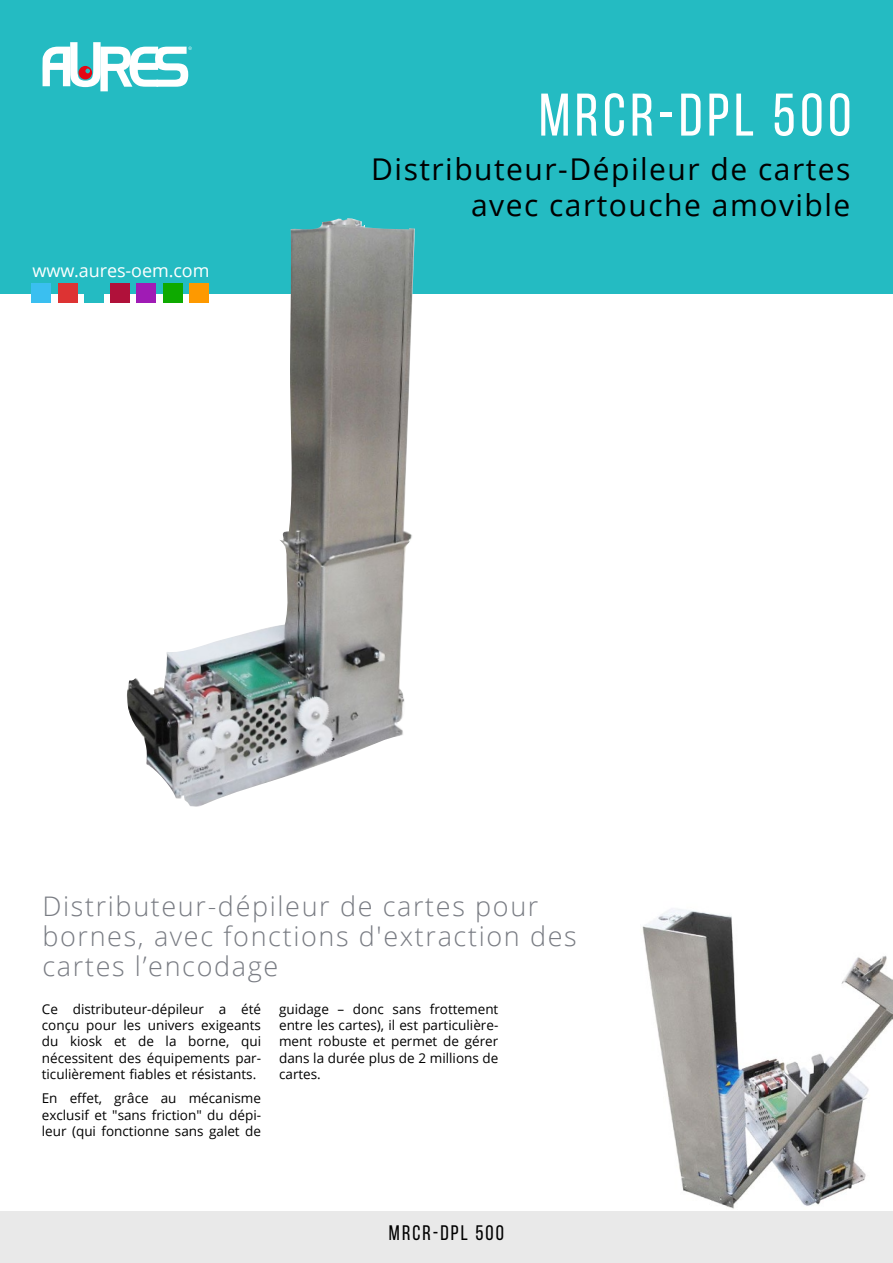
<style>
.page{position:relative;width:893px;height:1263px;background:#fff}
.page>*{position:absolute;margin:0;border:0;box-sizing:border-box;transform-origin:0 0}
.t1{font:60px "Bebas Neue";letter-spacing:.075em;color:#fff}
.t2{font:30px/36px "Open Sans";letter-spacing:.05em;color:#000;text-align:right}
.t3{font:300 27px/30px "Open Sans";letter-spacing:.06em;color:#797c83}
.t4{font:21px "Bebas Neue";letter-spacing:.1em;color:#000}
.t5{font:18px "Open Sans";letter-spacing:-.005em;color:#fff}
.t6{font:13.5px/16.2px "Open Sans";color:#000;text-align:justify}
</style>
<div class="page">
<div style="left:0;top:0;width:893px;height:293px;background:#24bbc2"></div>
<svg style="left:42px;top:42px;width:150px;height:49px"></svg>
<div style="left:111px;top:283px;width:19px;height:20px;background:#b0113a"></div>
<div style="left:84px;top:283px;width:20px;height:20px;background:#24bbc2"></div>
<div style="left:58px;top:283px;width:19px;height:20px;background:#d33"></div>
<div style="left:32px;top:283px;width:19px;height:20px;background:#3abff0"></div>
<div style="left:0;top:1212px;width:893px;height:51px;background:#e9e9e9"></div>
<img style="left:642px;top:908px;width:251px;height:301px">
<img style="left:127px;top:218px;width:288px;height:589px">
<h1 class="t1" style="left:539px;top:82px;width:314px">MRCR-DPL 500</h1>
<h3 class="t5" style="left:33px;top:258px;width:178px">www.aures-oem.com</h3>
<h2 class="t2" style="left:371px;top:151px;width:481px">Distributeur-Dépileur de cartes avec cartouche amovible</h2>
<h3 class="t3" style="left:43px;top:891px;width:536px">Distributeur-dépileur de cartes pour bornes, avec fonctions d'extraction des cartes l’encodage</h3>
<p class="t6" style="left:42px;top:1000px;width:221px">Ce distributeur-dépileur a été conçu pour les univers exigeants du kiosk et de la borne, qui nécessitent des équipements par&shy;ticulièrement fiables et résistants.</p>
<p class="t6" style="left:42px;top:1090px;width:221px">En effet, grâce au mécanisme exclusif et "sans friction" du dépi&shy;leur (qui fonctionne sans galet de</p>
<p class="t6" style="left:279px;top:1000px;width:221px">guidage – donc sans frottement entre les cartes), il est particulière&shy;ment robuste et permet de gérer dans la durée plus de 2 millions de cartes.</p>
<h3 class="t4" style="left:389px;top:1222px;width:117px">MRCR-DPL 500</h3>
</div>
